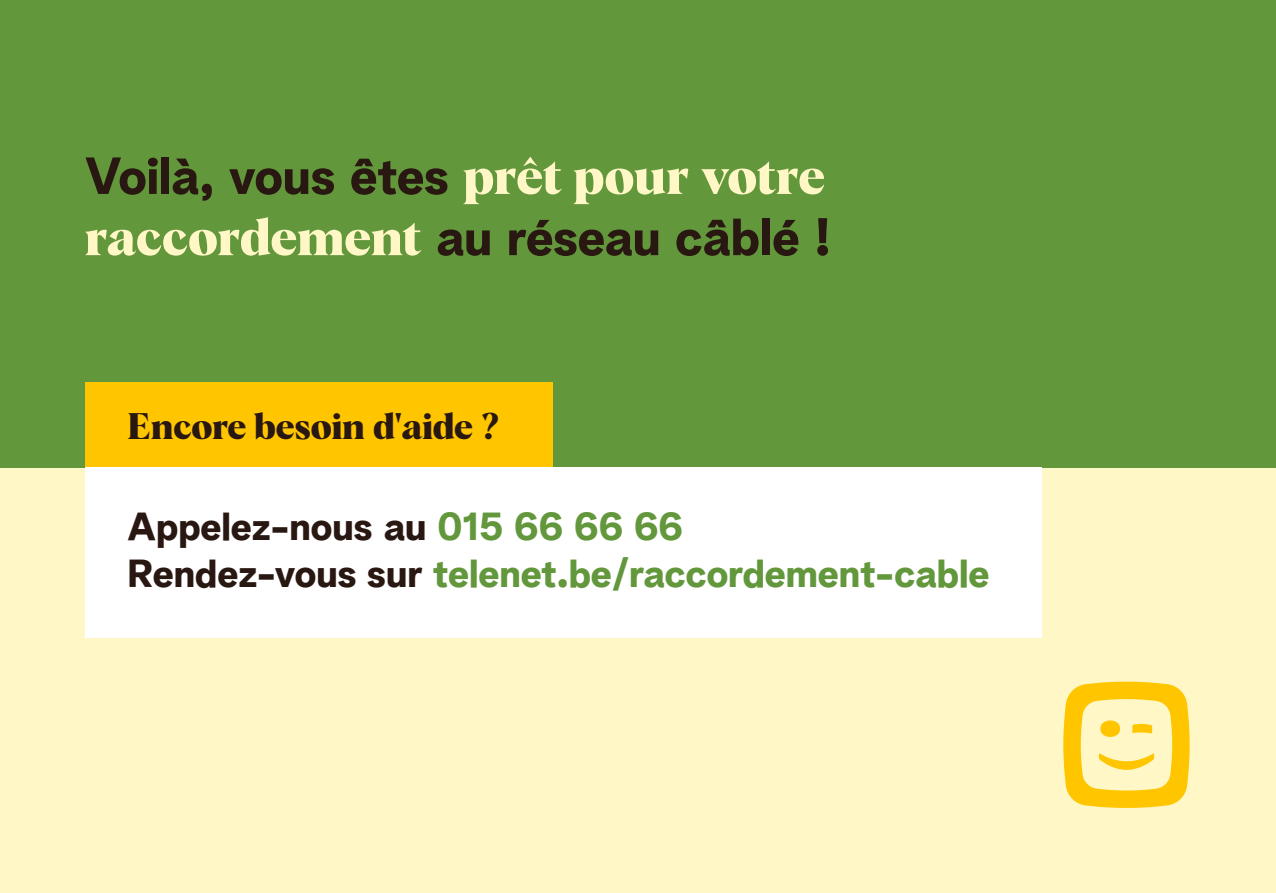
<style>
.page{position:relative;width:1276px;height:893px;background:#fff7c6}
.page>*{position:absolute;margin:0;border:0;box-sizing:border-box;transform-origin:0 0}
.t1{font:700 51px/61.2px "Telenet Albra";letter-spacing:-.005em;color:#291711}
.t2{font:700 39px/46.8px "Telenet Albra";color:#62973c}
.t3{font:36px "Telenet Albra Serif Bold";letter-spacing:-.005em;color:#291711}
.s1{font-family:"Telenet Albra Serif Bold";font-weight:400;color:#fff7c6}
.s2{color:#291711}
</style>
<div class="page">
<div style="left:0;top:0;width:1276px;height:468px;background:#62973c"></div>
<div style="left:85px;top:383px;width:468px;height:85px;background:#ffc600"></div>
<div style="left:85px;top:468px;width:957px;height:170px;background:#fff"></div>
<svg style="left:1063px;top:682px;width:126px;height:126px"></svg>
<h1 class="t1" style="left:85px;top:140px;width:747px">Voilà, vous êtes <span class="s1">prêt pour votre raccordement</span> au réseau câblé !</h1>
<p class="t3" style="left:128px;top:400px;width:372px">Encore besoin d'aide ?</p>
<p class="t2" style="left:128px;top:499px;width:863px"><span class="s2">Appelez-nous au</span> 015 66 66 66<br><span class="s2">Rendez-vous sur</span> telenet.be/raccordement-cable</p>
</div>
